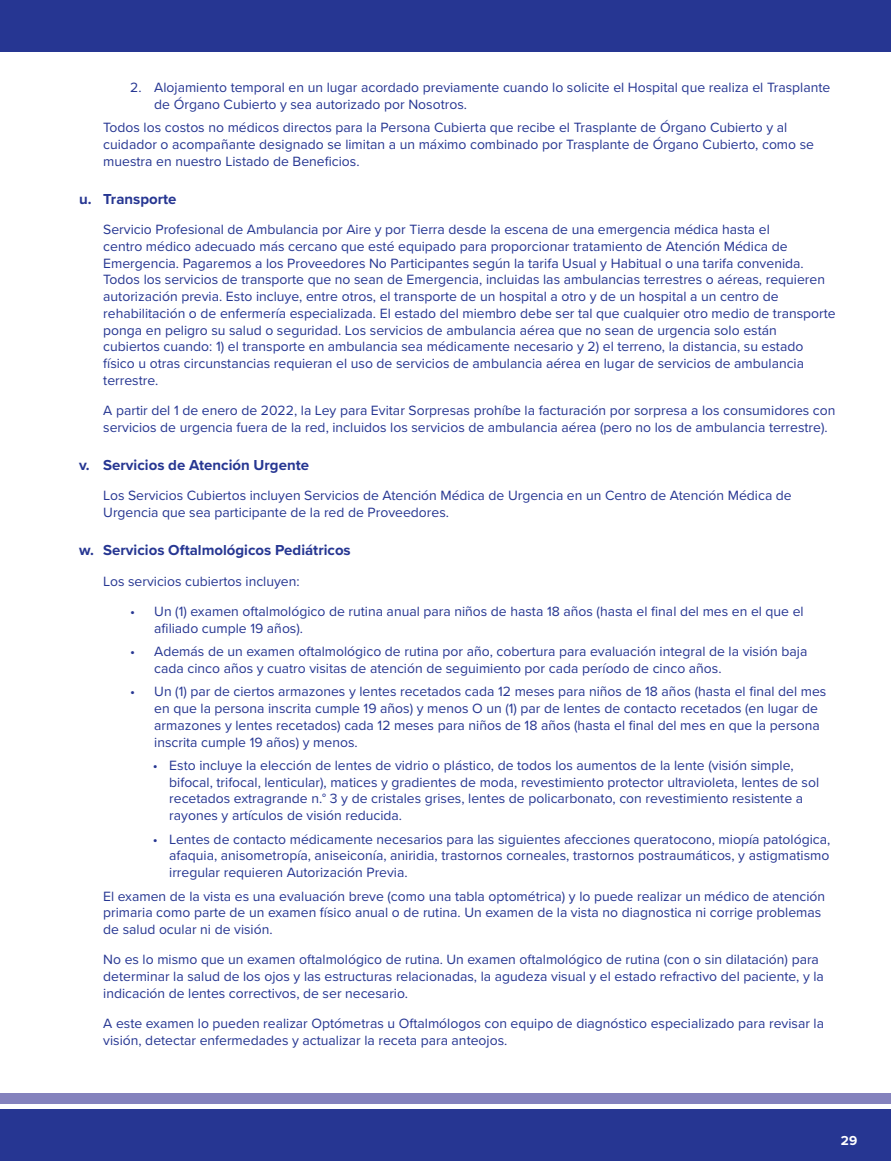
<style>
.page{position:relative;width:891px;height:1161px;background:#fff}
.page>*{position:absolute;margin:0;border:0;box-sizing:border-box;transform-origin:0 0}
.t1{font:700 15px "Proxima Nova";color:#263692}
.t2{font:13.95px/16.8px "Proxima Nova";color:#263692}
.t3{font:700 13.5px "Proxima Nova";color:#fff}
</style>
<div class="page">
<div style="left:0;top:1109px;width:891px;height:52px;background:#263692"></div>
<div style="left:0;top:0;width:891px;height:52px;background:#263692"></div>
<div style="left:0;top:1094px;width:891px;height:10px;background:#8482bd"></div>
<p class="t2" style="left:154px;top:78px;width:678px;text-indent:-24px">2. Alojamiento temporal en un lugar acordado previamente cuando lo solicite el Hospital que realiza el Trasplante de Órgano Cubierto y sea autorizado por Nosotros.</p>
<p class="t2" style="left:103px;top:119px;width:712px">Todos los costos no médicos directos para la Persona Cubierta que recibe el Trasplante de Órgano Cubierto y al cuidador o acompañante designado se limitan a un máximo combinado por Trasplante de Órgano Cubierto, como se muestra en nuestro Listado de Beneficios.</p>
<p class="t1" style="left:79px;top:188px;width:99px">u. Transporte</p>
<p class="t2" style="left:103px;top:221px;width:734px">Servicio Profesional de Ambulancia por Aire y por Tierra desde la escena de una emergencia médica hasta el<br>centro médico adecuado más cercano que esté equipado para proporcionar tratamiento de Atención Médica de Emergencia. Pagaremos a los Proveedores No Participantes según la tarifa Usual y Habitual o una tarifa convenida.<br>Todos los servicios de transporte que no sean de Emergencia, incluidas las ambulancias terrestres o aéreas, requieren autorización previa. Esto incluye, entre otros, el transporte de un hospital a otro y de un hospital a un centro de rehabilitación o de enfermería especializada. El estado del miembro debe ser tal que cualquier otro medio de transporte ponga en peligro su salud o seguridad. Los servicios de ambulancia aérea que no sean de urgencia solo están cubiertos cuando: 1) el transporte en ambulancia sea médicamente necesario y 2) el terreno, la distancia, su estado físico u otras circunstancias requieran el uso de servicios de ambulancia aérea en lugar de servicios de ambulancia terrestre.</p>
<p class="t2" style="left:103px;top:401px;width:734px">A partir del 1 de enero de 2022, la Ley para Evitar Sorpresas prohíbe la facturación por sorpresa a los consumidores con servicios de urgencia fuera de la red, incluidos los servicios de ambulancia aérea (pero no los de ambulancia terrestre).</p>
<p class="t1" style="left:79px;top:454px;width:231px">v. Servicios de Atención Urgente</p>
<p class="t2" style="left:103px;top:487px;width:690px">Los Servicios Cubiertos incluyen Servicios de Atención Médica de Urgencia en un Centro de Atención Médica de<br>Urgencia que sea participante de la red de Proveedores.</p>
<p class="t1" style="left:79px;top:539px;width:273px">w. Servicios Oftalmológicos Pediátricos</p>
<p class="t2" style="left:103px;top:572px;width:198px">Los servicios cubiertos incluyen:</p>
<p class="t2" style="left:154px;top:602px;width:651px;text-indent:-24px">• Un (1) examen oftalmológico de rutina anual para niños de hasta 18 años (hasta el final del mes en el que el afiliado cumple 19 años).</p>
<p class="t2" style="left:154px;top:642px;width:655px;text-indent:-24px">• Además de un examen oftalmológico de rutina por año, cobertura para evaluación integral de la visión baja cada cinco años y cuatro visitas de atención de seguimiento por cada período de cinco años.</p>
<p class="t2" style="left:154px;top:683px;width:674px;text-indent:-24px">• Un (1) par de ciertos armazones y lentes recetados cada 12 meses para niños de 18 años (hasta el final del mes en que la persona inscrita cumple 19 años) y menos O un (1) par de lentes de contacto recetados (en lugar de armazones y lentes recetados) cada 12 meses para niños de 18 años (hasta el final del mes en que la persona inscrita cumple 19 años) y menos.</p>
<p class="t2" style="left:169px;top:756px;width:652px;text-indent:-17px">• Esto incluye la elección de lentes de vidrio o plástico, de todos los aumentos de la lente (visión simple, bifocal, trifocal, lenticular), matices y gradientes de moda, revestimiento protector ultravioleta, lentes de sol recetados extragrande n.° 3 y de cristales grises, lentes de policarbonato, con revestimiento resistente a rayones y artículos de visión reducida.</p>
<p class="t2" style="left:169px;top:830px;width:663px;text-align:justify;text-indent:-17px">• Lentes de contacto médicamente necesarios para las siguientes afecciones queratocono, miopía patológica, afaquia, anisometropía, aniseiconía, aniridia, trastornos corneales, trastornos postraumáticos, y astigmatismo irregular requieren Autorización Previa.</p>
<p class="t2" style="left:103px;top:887px;width:724px">El examen de la vista es una evaluación breve (como una tabla optométrica) y lo puede realizar un médico de atención primaria como parte de un examen físico anual o de rutina. Un examen de la vista no diagnostica ni corrige problemas de salud ocular ni de visión.</p>
<p class="t2" style="left:103px;top:951px;width:722px">No es lo mismo que un examen oftalmológico de rutina. Un examen oftalmológico de rutina (con o sin dilatación) para determinar la salud de los ojos y las estructuras relacionadas, la agudeza visual y el estado refractivo del paciente, y la indicación de lentes correctivos, de ser necesario.</p>
<p class="t2" style="left:103px;top:1014px;width:722px">A este examen lo pueden realizar Optómetras u Oftalmólogos con equipo de diagnóstico especializado para revisar la visión, detectar enfermedades y actualizar la receta para anteojos.</p>
<p class="t3" style="left:841px;top:1130px;width:18px">29</p>
</div>
